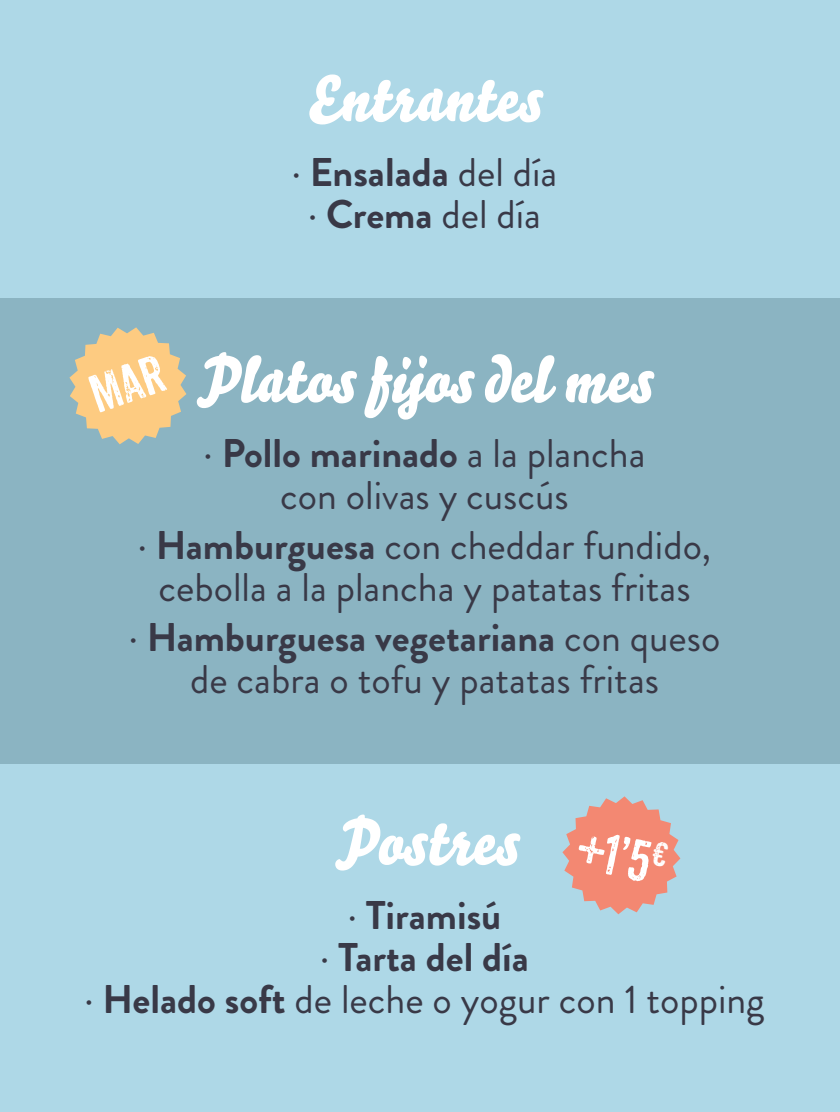
<style>
.page{position:relative;width:840px;height:1112px;background:#fff}
.page>*{position:absolute;margin:0;border:0;box-sizing:border-box;transform-origin:0 0}
.t1{font:64px "Bello Script";color:#fff}
.t2{font:56px "Anodyne";color:#fff}
.t3{font:40px/42px "Brandon Grotesque";color:#393947;text-align:center}
.t4{font:700 40px/42px "Brandon Grotesque";color:#393947;text-align:center}
.s1{font-weight:400}
.s2{font-weight:700}
</style>
<div class="page">
<div style="left:0;top:0;width:839px;height:1111px;background:#aed8e7"></div>
<div style="left:0;top:298px;width:839px;height:465px;background:#8bb4c2"></div>
<svg style="left:562px;top:796px;width:118px;height:118px"></svg>
<svg style="left:69px;top:327px;width:117px;height:117px"></svg>
<p class="t1" style="left:307px;top:52px;width:236px">Entrantes</p>
<p class="t4" style="left:291px;top:151px;width:267px"><span class="s1">·</span> Ensalada <span class="s1">del día</span></p>
<p class="t3" style="left:308px;top:193px;width:234px">· <span class="s2">Crema</span> del día</p>
<p class="t1" style="left:196px;top:333px;width:458px">Platos fijos del mes</p>
<p class="t3" style="left:203px;top:432px;width:443px">· <span class="s2">Pollo marinado</span> a la plancha con olivas y cuscús</p>
<p class="t3" style="left:138px;top:524px;width:574px">· <span class="s2">Hamburguesa</span> con cheddar fundido, cebolla a la plancha y patatas fritas</p>
<p class="t3" style="left:129px;top:616px;width:592px">· <span class="s2">Hamburguesa vegetariana</span> con queso de cabra o tofu y patatas fritas</p>
<p class="t1" style="left:334px;top:795px;width:186px">Postres</p>
<p class="t4" style="left:320px;top:894px;width:210px"><span class="s1">·</span> Tiramisú<br><span class="s1">·</span> Tarta del día</p>
<p class="t3" style="left:84px;top:978px;width:681px">· <span class="s2">Helado soft</span> de leche o yogur con 1 topping</p>
<p class="t2" style="left:583px;top:813px;width:93px;rotate:12deg">+1’5<sup>€</sup></p>
</div>
